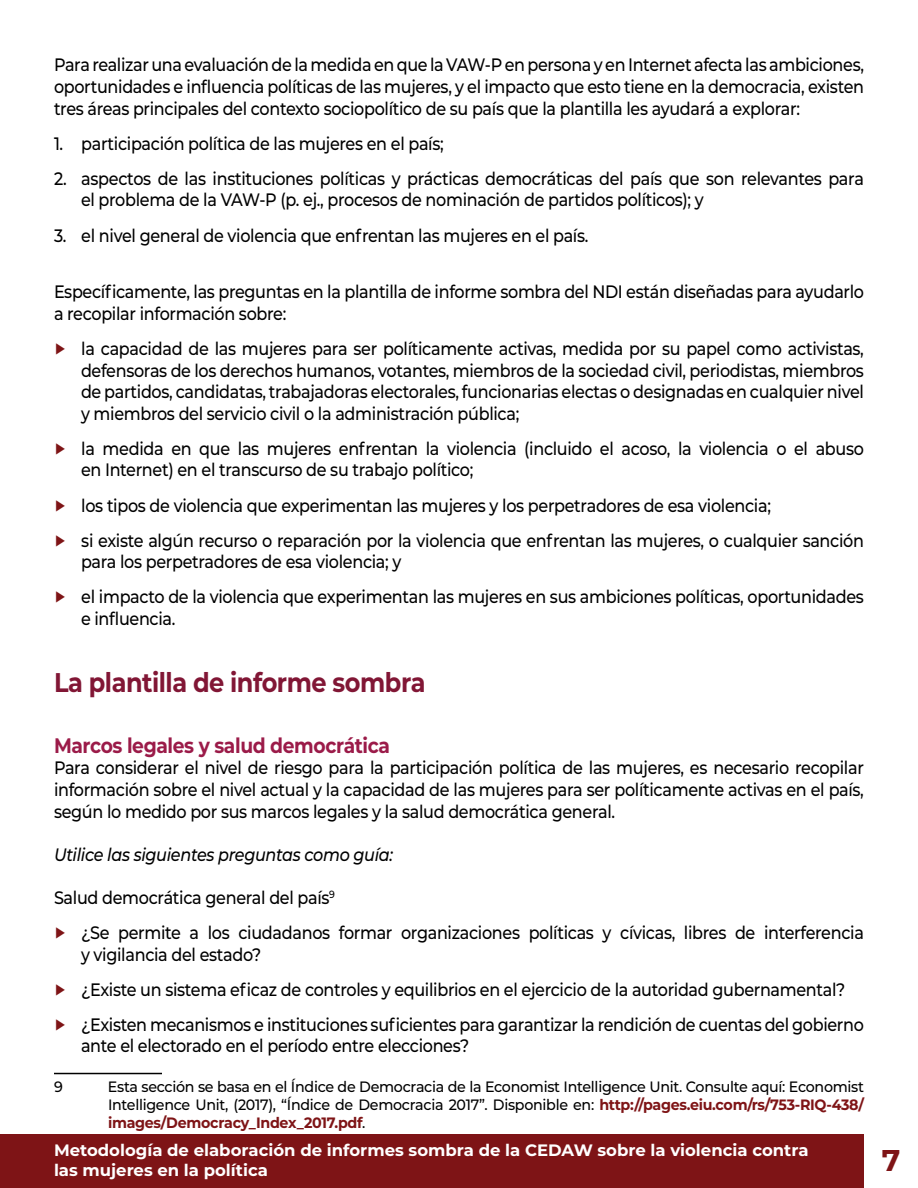
<style>
.page{position:relative;width:918px;height:1188px;background:#fff}
.page>*{position:absolute;margin:0;border:0;box-sizing:border-box;transform-origin:0 0}
.t1{font:700 30px "Montserrat";color:#7e1416}
.Heading{font:700 27px "Montserrat";letter-spacing:-.02em;color:#811635;scale:.89 1}
.Subheading{font:700 21px "Montserrat";letter-spacing:-.02em;color:#9b1b49;scale:.89 1}
.Body_Text{font:500 18px/21.6px "Montserrat";letter-spacing:-.02em;color:#000;scale:.89 1}
.Body_Text-2{font:italic 500 18px "Montserrat";letter-spacing:-.02em;color:#000;scale:.89 1}
.t2{font:700 16.5px/19.8px "Montserrat";color:#fff}
.Footnote_Text{font:500 15px/18px "Montserrat";letter-spacing:-.02em;color:#000;text-align:justify;scale:.95 1}
.s1{color:#7e1416}
.s2{font-weight:700;color:#7e1416}
</style>
<div class="page">
<div style="left:0;top:1134px;width:864px;height:54px;background:#7e1416"></div>
<hr style="left:54px;top:1073px;width:108px;height:1px;background:#000">
<p class="Body_Text" style="left:54px;top:54px;width:912px;text-align:justify">Para realizar una evaluación de la medida en que la VAW-P en persona y en Internet afecta las ambiciones, oportunidades e influencia políticas de las mujeres, y el impacto que esto tiene en la democracia, existen tres áreas principales del contexto sociopolítico de su país que la plantilla les ayudará a explorar:</p>
<p class="Body_Text" style="left:54px;top:132px;width:439px">1. participación política de las mujeres en el país;</p>
<p class="Body_Text" style="left:81px;top:167px;width:881px;text-indent:-27px">2. aspectos de las instituciones políticas y prácticas democráticas del país que son relevantes para el problema de la VAW-P (p. ej., procesos de nominación de partidos políticos); y</p>
<p class="Body_Text" style="left:54px;top:224px;width:602px">3. el nivel general de violencia que enfrentan las mujeres en el país.</p>
<p class="Body_Text" style="left:54px;top:280px;width:912px">Específicamente, las preguntas en la plantilla de informe sombra del NDI están diseñadas para ayudarlo a recopilar información sobre:</p>
<p class="Body_Text" style="left:81px;top:337px;width:881px;text-align:justify;text-indent:-27px"><span class="s1">▶</span> la capacidad de las mujeres para ser políticamente activas, medida por su papel como activistas, defensoras de los derechos humanos, votantes, miembros de la sociedad civil, periodistas, miembros de partidos, candidatas, trabajadoras electorales, funcionarias electas o designadas en cualquier nivel y miembros del servicio civil o la administración pública;</p>
<p class="Body_Text" style="left:81px;top:437px;width:881px;text-indent:-27px"><span class="s1">▶</span> la medida en que las mujeres enfrentan la violencia (incluido el acoso, la violencia o el abuso en Internet) en el transcurso de su trabajo político;</p>
<p class="Body_Text" style="left:54px;top:494px;width:807px"><span class="s1">▶</span> los tipos de violencia que experimentan las mujeres y los perpetradores de esa violencia;</p>
<p class="Body_Text" style="left:81px;top:529px;width:881px;text-indent:-27px"><span class="s1">▶</span> si existe algún recurso o reparación por la violencia que enfrentan las mujeres, o cualquier sanción para los perpetradores de esa violencia; y</p>
<p class="Body_Text" style="left:81px;top:585px;width:881px;text-indent:-27px"><span class="s1">▶</span> el impacto de la violencia que experimentan las mujeres en sus ambiciones políticas, oportunidades e influencia.</p>
<p class="Heading" style="left:54px;top:663px;width:419px">La plantilla de informe sombra</p>
<p class="Subheading" style="left:54px;top:730px;width:379px">Marcos legales y salud democrática</p>
<p class="Body_Text" style="left:54px;top:756px;width:912px;text-align:justify">Para considerar el nivel de riesgo para la participación política de las mujeres, es necesario recopilar información sobre el nivel actual y la capacidad de las mujeres para ser políticamente activas en el país, según lo medido por sus marcos legales y la salud democrática general.</p>
<p class="Body_Text-2" style="left:54px;top:842px;width:383px">Utilice las siguientes preguntas como guía:</p>
<p class="Body_Text" style="left:54px;top:886px;width:317px">Salud democrática general del país<sup>9</sup></p>
<p class="Body_Text" style="left:81px;top:921px;width:881px;text-indent:-27px"><span class="s1">▶</span> ¿Se permite a los ciudadanos formar organizaciones políticas y cívicas, libres de interferencia y vigilancia del estado?</p>
<p class="Body_Text" style="left:54px;top:978px;width:891px"><span class="s1">▶</span> ¿Existe un sistema eficaz de controles y equilibrios en el ejercicio de la autoridad gubernamental?</p>
<p class="Body_Text" style="left:81px;top:1013px;width:881px;text-indent:-27px"><span class="s1">▶</span> ¿Existen mecanismos e instituciones suficientes para garantizar la rendición de cuentas del gobierno ante el electorado en el período entre elecciones?</p>
<p class="Footnote_Text" style="left:54px;top:1077px;width:11px">9</p>
<p class="Footnote_Text" style="left:108px;top:1077px;width:797px">Esta sección se basa en el Índice de Democracia de la Economist Intelligence Unit. Consulte aquí: Economist Intelligence Unit, (2017), “Índice de Democracia 2017”. Disponible en: <span class="s2">http://pages.eiu.com/rs/753-RIQ-438/ images/Democracy_Index_2017.pdf</span>.</p>
<p class="t2" style="left:54px;top:1139px;width:756px">Metodología de elaboración de informes sombra de la CEDAW sobre la violencia contra las mujeres en la política</p>
<h1 class="t1" style="left:882px;top:1139px;width:20px">7</h1>
</div>
